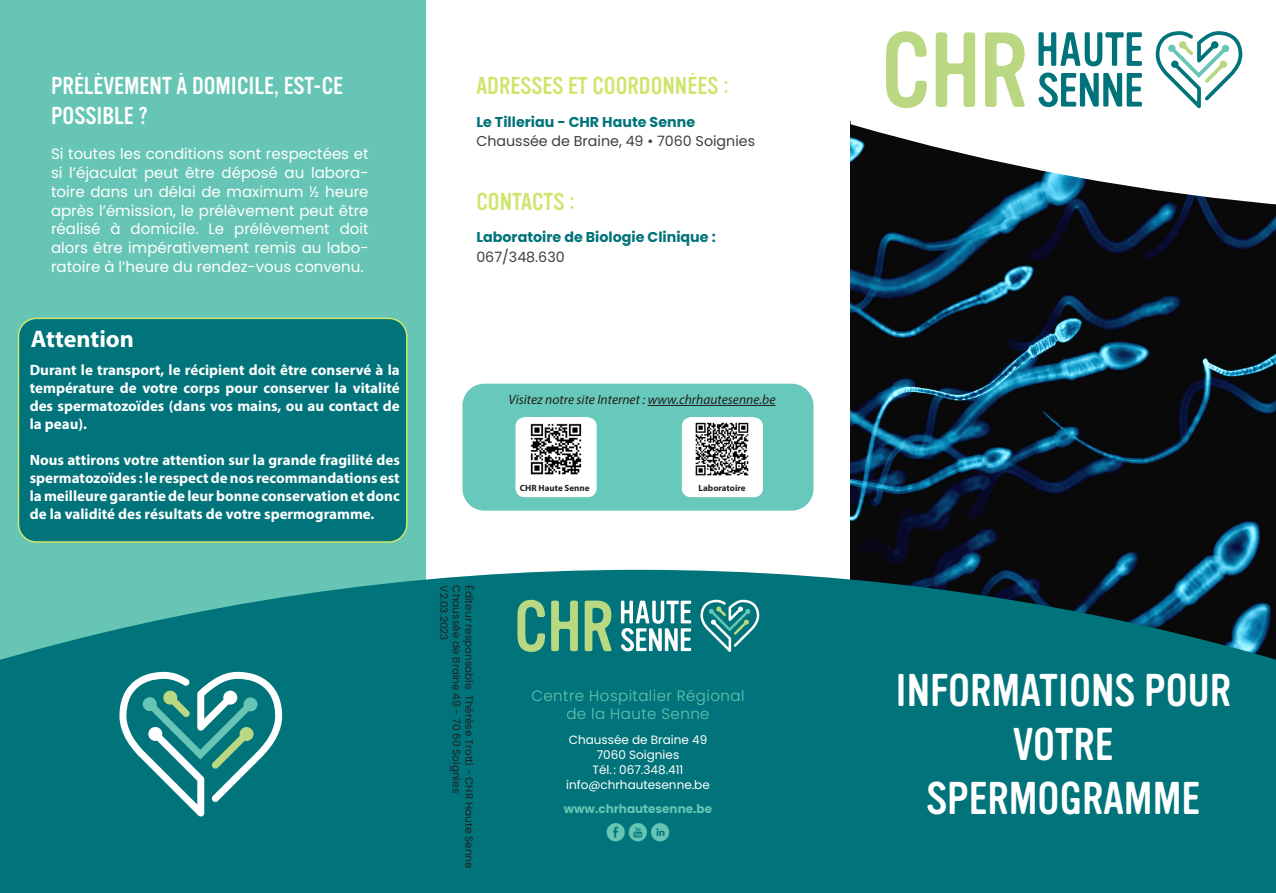
<style>
.page{position:relative;width:1276px;height:893px;background:#fff}
.page>*{position:absolute;margin:0;border:0;box-sizing:border-box;transform-origin:0 0}
.t1{font:45px/54px "Vinyl OT";color:#fff;text-align:center}
.t2{font:700 24.15px "Myriad Pro";color:#fff}
.t3{font:24px/30px "Vinyl OT";color:#fff}
.Sous-titre{font:24px "Vinyl OT";color:#cee66e}
.t4{font:18px "Social Media Circled";color:#66c5b4}
.Style_de_paragraphe{font:700 15px/18px "Myriad Pro";color:#fff;text-align:justify}
.t5{font:15px/18.8px "Poppins";color:#fff;text-align:justify}
.t6{font:300 15px/18.8px "Poppins";letter-spacing:.03em;color:#66c5b4;text-align:center}
.Texte_courant_gris{font:14.25px/19.5px "Poppins";color:#3e3e3f}
.Texte_courant_gris-2{font:700 14.25px "Poppins";color:#00747a}
.t7{font:italic 13.5px "Myriad Pro";color:#231f20}
.t8{font:12px "Poppins";color:#fff}
.t9{font:700 12px "Poppins";color:#66c5b4}
.t10{font:10.5px "Poppins";color:#231f20}
.t11{font:700 9px "Myriad Pro";color:#231f20}
.s1{font-weight:700;color:#00747a}
</style>
<div class="page">
<img style="left:850px;top:206px;width:426px;height:364px">
<div style="left:0;top:0;width:425px;height:893px;background:#66c5b4"></div>
<svg style="left:0;top:570px;width:1276px;height:323px;background:#06747a"></svg>
<svg style="left:621px;top:601px;width:70px;height:50px"></svg>
<svg style="left:517px;top:600px;width:28px;height:52px"></svg>
<svg style="left:551px;top:601px;width:27px;height:50px"></svg>
<svg style="left:584px;top:601px;width:28px;height:50px"></svg>
<svg style="left:700px;top:600px;width:59px;height:52px;background:#3a9596"></svg>
<svg style="left:119px;top:672px;width:163px;height:144px;background:#3a9596"></svg>
<svg style="left:850px;top:35px;width:426px;height:171px"></svg>
<svg style="left:1038px;top:32px;width:104px;height:34px"></svg>
<svg style="left:1038px;top:73px;width:104px;height:34px"></svg>
<svg style="left:886px;top:31px;width:41px;height:77px"></svg>
<svg style="left:935px;top:32px;width:40px;height:75px"></svg>
<svg style="left:985px;top:32px;width:40px;height:75px"></svg>
<svg style="left:1155px;top:31px;width:87px;height:77px"></svg>
<div style="left:463px;top:384px;width:350px;height:126px;background:#67c9bb;border-radius:21px"></div>
<div style="left:462px;top:384px;width:351px;height:127px;border:2px solid #67c9bb;border-radius:21px"></div>
<div style="left:515px;top:417px;width:81px;height:80px;background:#fff;border-radius:9px"></div>
<img style="left:530px;top:423px;width:52px;height:52px">
<div style="left:682px;top:417px;width:81px;height:80px;background:#fff;border-radius:9px"></div>
<img style="left:695px;top:422px;width:54px;height:54px">
<hr style="left:648px;top:405px;width:127px;height:1px;background:#231f20">
<div style="left:18px;top:318px;width:389px;height:224px;background:#00747a;border-radius:18px"></div>
<div style="left:18px;top:318px;width:389px;height:225px;border:2px solid #cee66e;border-radius:18px"></div>
<p class="t3" style="left:51px;top:71px;width:294px">PRÉLÈVEMENT À DOMICILE, EST-CE<br>POSSIBLE ?</p>
<p class="t5" style="left:51px;top:145px;width:319px">Si toutes les conditions sont respectées et si l’éjaculat peut être déposé au labora&shy;toire dans un délai de maximum ½ heure après l’émission, le prélèvement peut être réalisé à domicile. Le prélèvement doit alors être impérativement remis au labo&shy;ratoire à l’heure du rendez-vous convenu.</p>
<p class="t2" style="left:31px;top:323px;width:105px">Attention</p>
<p class="Style_de_paragraphe" style="left:30px;top:361px;width:371px">Durant le transport, le récipient doit être conservé à la température de votre corps pour conserver la vitalité des spermatozoïdes (dans vos mains, ou au contact de la peau).</p>
<p class="Style_de_paragraphe" style="left:30px;top:451px;width:371px">Nous attirons votre attention sur la grande fragilité des spermatozoïdes : le respect de nos recommandations est la meilleure garantie de leur bonne conservation et donc de la validité des résultats de votre spermogramme.</p>
<p class="Sous-titre" style="left:476px;top:73px;width:254px">ADRESSES ET COORDONNÉES :</p>
<p class="Texte_courant_gris" style="left:476px;top:112px;width:280px"><span class="s1">Le Tilleriau - CHR Haute Senne<br></span>Chaussée de Braine, 49 • 7060 Soignies</p>
<p class="Sous-titre" style="left:476px;top:188px;width:100px">CONTACTS :</p>
<p class="Texte_courant_gris-2" style="left:476px;top:229px;width:241px">Laboratoire de Biologie Clinique :</p>
<p class="Texte_courant_gris" style="left:476px;top:247px;width:90px">067/348.630</p>
<p class="t7" style="left:508px;top:391px;width:268px">Visitez notre site Internet : www.chrhautesenne.be</p>
<p class="t10" style="left:450px;top:585px;width:57px;rotate:90deg">V2.03.2023</p>
<p class="t10" style="left:462px;top:585px;width:209px;rotate:90deg">Chaussée de Braine 49 - 70 60 Soignies</p>
<p class="t10" style="left:475px;top:585px;width:285px;rotate:90deg">Éditeur responsable Thérèse Trotti - CHR Haute Senne</p>
<p class="t11" style="left:520px;top:482px;width:71px">CHR Haute Senne</p>
<p class="t11" style="left:698px;top:482px;width:49px">Laboratoire</p>
<p class="t6" style="left:531px;top:686px;width:214px">Centre Hospitalier Régional de la Haute Senne</p>
<p class="t8" style="left:569px;top:733px;width:140px">Chaussée de Braine 49</p>
<p class="t8" style="left:597px;top:748px;width:84px">7060 Soignies</p>
<p class="t8" style="left:592px;top:763px;width:92px">Tél. : 067.348.411</p>
<p class="t8" style="left:566px;top:778px;width:145px">info@chrhautesenne.be</p>
<p class="t9" style="left:564px;top:802px;width:150px">www.chrhautesenne.be</p>
<p class="t4" style="left:606px;top:823px;width:65px">EP C</p>
<p class="t1" style="left:895px;top:664px;width:337px">INFORMATIONS POUR<br>VOTRE</p>
<p class="t1" style="left:926px;top:772px;width:275px">SPERMOGRAMME</p>
</div>
